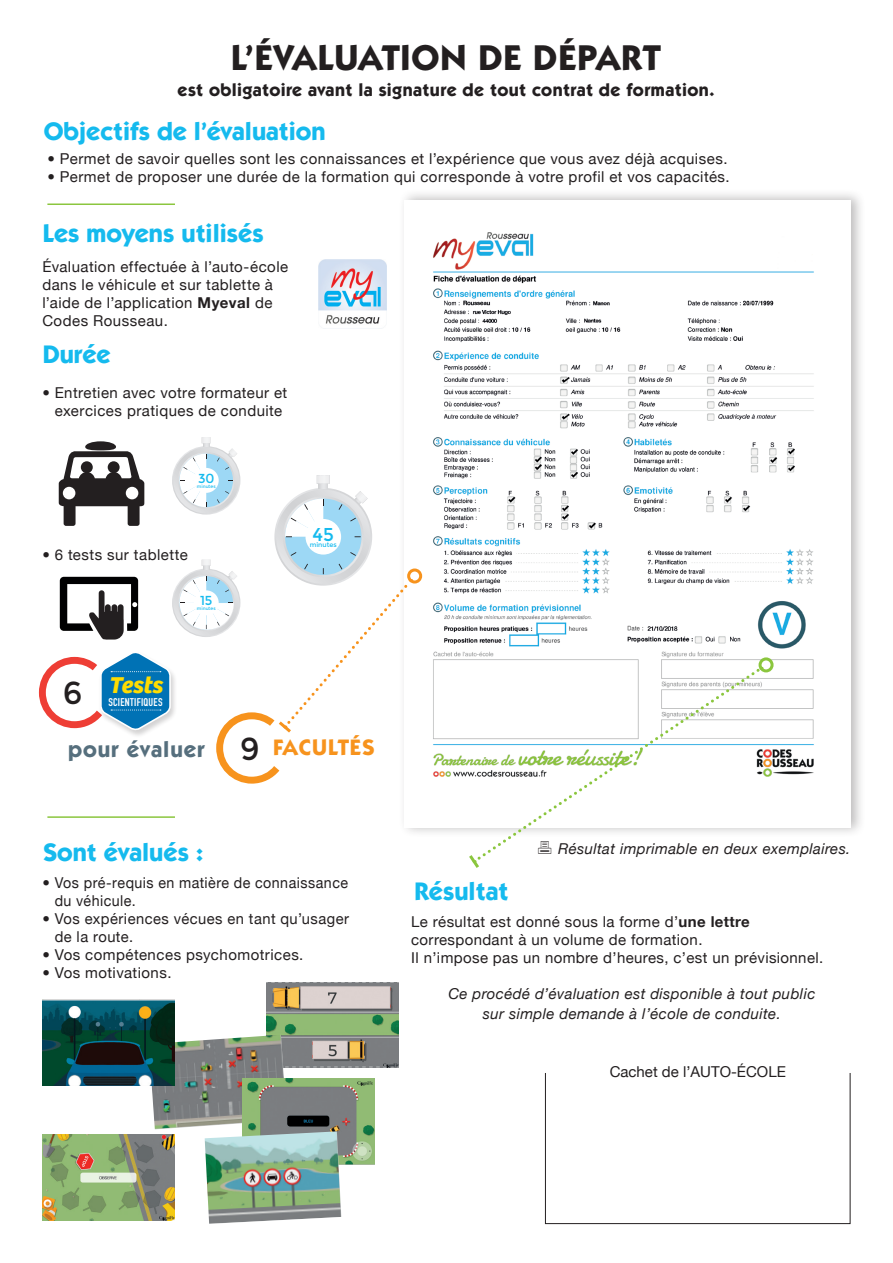
<style>
.page{position:relative;width:893px;height:1263px;background:#fff}
.page>*{position:absolute;margin:0;border:0;box-sizing:border-box;transform-origin:0 0}
.t1{font:700 36px "Itc Kabel";letter-spacing:.025em;color:#231f20}
.t2{font:31.65px "Montserrat";color:#231f20}
.t3{font:700 25.5px "Itc Kabel";color:#15baee}
.t4{font:italic 700 23.7px "Bree";letter-spacing:-.005em;color:#ffdc01}
.Titre_2{font:700 22.5px "Itc Kabel";letter-spacing:.04em;color:#566f7d}
.Titre_2-2{font:700 22.5px "Itc Kabel";letter-spacing:.04em;color:#f7931d}
.t5{font:18.6px "Montserrat";color:#15baee}
.t6{font:700 18px "Itc Kabel";letter-spacing:.02em;color:#231f20}
.texte_courant{font:15px/18px "Helvetica Neue";letter-spacing:.03em;color:#231f20}
.texte_courant-2{font:italic 15px "Helvetica Neue";letter-spacing:.025em;color:#231f20}
.texte_courant-3{font:15px "Helvetica Neue";color:#231f20}
.t7{font:13.05px "Montserrat";color:#15baee}
.t8{font:700 11.1px "DIN Condensed";letter-spacing:.025em;color:#fff}
.t9{font:6.6px "Montserrat";color:#15baee}
.t10{font:4.65px "Montserrat";color:#15baee}
.s1{font-weight:700}
</style>
<div class="page">
<img style="left:267px;top:982px;width:132px;height:86px">
<img style="left:149px;top:1035px;width:138px;height:94px">
<img style="left:43px;top:1000px;width:132px;height:85px">
<img style="left:42px;top:1135px;width:133px;height:85px">
<img style="left:242px;top:1079px;width:133px;height:85px">
<img style="left:205px;top:1131px;width:136px;height:93px">
<img style="left:318px;top:260px;width:69px;height:64px">
<hr style="left:47px;top:203px;width:128px;height:2px;background:#8bc63e">
<hr style="left:47px;top:816px;width:128px;height:2px;background:#8bc63e">
<svg style="left:227px;top:448px;width:10px;height:10px"></svg>
<svg style="left:172px;top:446px;width:68px;height:69px"></svg>
<div style="left:173px;top:447px;width:66px;height:66px;background:#dcdddf;border-radius:33px"></div>
<svg style="left:178px;top:452px;width:57px;height:57px"></svg>
<div style="left:179px;top:454px;width:54px;height:53px;background:#9dd8f5;border-radius:50%"></div>
<svg style="left:202px;top:437px;width:9px;height:10px"></svg>
<svg style="left:217px;top:491px;width:12px;height:12px"></svg>
<svg style="left:179px;top:454px;width:28px;height:53px"></svg>
<div style="left:194px;top:468px;width:25px;height:25px;background:#fff;border-radius:50%"></div>
<svg style="left:355px;top:491px;width:13px;height:13px"></svg>
<svg style="left:274px;top:488px;width:98px;height:98px"></svg>
<div style="left:276px;top:490px;width:94px;height:94px;background:#dddee0;border-radius:47px"></div>
<svg style="left:283px;top:496px;width:81px;height:81px"></svg>
<div style="left:285px;top:499px;width:76px;height:76px;background:#9dd8f5;border-radius:50%"></div>
<svg style="left:317px;top:475px;width:13px;height:13px"></svg>
<svg style="left:285px;top:498px;width:39px;height:39px"></svg>
<div style="left:305px;top:519px;width:36px;height:36px;background:#fff;border-radius:50%"></div>
<div style="left:173px;top:570px;width:66px;height:66px;background:#dbdcde;border-radius:33px"></div>
<div style="left:545px;top:1072px;width:305px;height:152px;border:1px solid #231f20"></div>
<svg style="left:60px;top:577px;width:78px;height:63px"></svg>
<div style="left:98px;top:651px;width:80px;height:87px;background:#231f20;opacity:.2"></div>
<svg style="left:39px;top:651px;width:133px;height:80px"></svg>
<svg style="left:59px;top:441px;width:85px;height:85px"></svg>
<div style="left:398px;top:189px;width:468px;height:649px;background:#231f20;opacity:.3"></div>
<div style="left:404px;top:200px;width:446px;height:628px;background:#fff"></div>
<img style="left:414px;top:232px;width:400px;height:545px">
<div style="left:787px;top:210px;width:49px;height:43px;background:#fff"></div>
<svg style="left:475px;top:666px;width:288px;height:191px"></svg>
<svg style="left:469px;top:852px;width:13px;height:16px"></svg>
<div style="left:759px;top:657px;width:15px;height:15px;border:3px solid #8bc63e;border-radius:50%"></div>
<svg style="left:179px;top:552px;width:234px;height:232px"></svg>
<div style="left:407px;top:568px;width:15px;height:15px;border:3px solid #f7931d;border-radius:50%"></div>
<svg style="left:538px;top:840px;width:13px;height:14px"></svg>
<p class="t1" style="left:231px;top:36px;width:431px">L’ÉVALUATION DE DÉPART</p>
<p class="t6" style="left:178px;top:79px;width:538px">est obligatoire avant la signature de tout contrat de formation.</p>
<p class="t3" style="left:44px;top:115px;width:283px">Objectifs de l’évaluation</p>
<p class="texte_courant" style="left:47px;top:150px;width:682px">• Permet de savoir quelles sont les connaissances et l’expérience que vous avez déjà acquises.</p>
<p class="texte_courant" style="left:47px;top:168px;width:684px">• Permet de proposer une durée de la formation qui corresponde à votre profil et vos capacités.</p>
<p class="t3" style="left:43px;top:218px;width:223px">Les moyens utilisés</p>
<p class="texte_courant" style="left:42px;top:258px;width:247px">Évaluation effectuée à l’auto-école dans le véhicule et sur tablette à l’aide de l’application <span class="s1">Myeval</span> de<br>Codes Rousseau.</p>
<p class="t3" style="left:43px;top:338px;width:70px">Durée</p>
<p class="texte_courant" style="left:42px;top:384px;width:247px;text-align:center">• Entretien avec votre formateur et exercices pratiques de conduite</p>
<p class="t7" style="left:198px;top:471px;width:18px">30</p>
<p class="t10" style="left:197px;top:483px;width:20px">minutes</p>
<p class="texte_courant" style="left:42px;top:546px;width:147px">• 6 tests sur tablette</p>
<p class="t7" style="left:200px;top:593px;width:14px">15</p>
<p class="t10" style="left:197px;top:606px;width:20px">minutes</p>
<p class="t5" style="left:313px;top:523px;width:23px">45</p>
<p class="t9" style="left:310px;top:541px;width:29px">minutes</p>
<p class="t4" style="left:109px;top:671px;width:55px">Tests</p>
<p class="t8" style="left:108px;top:694px;width:56px">SCIENTIFIQUES</p>
<p class="t2" style="left:63px;top:674px;width:21px">6</p>
<p class="Titre_2" style="left:68px;top:736px;width:138px">pour évaluer</p>
<p class="t2" style="left:240px;top:730px;width:21px">9</p>
<p class="Titre_2-2" style="left:273px;top:734px;width:103px">FACULTÉS</p>
<p class="t3" style="left:43px;top:837px;width:162px">Sont évalués :</p>
<p class="texte_courant" style="left:55px;top:874px;width:295px;text-indent:-12px">• Vos pré-requis en matière de connaissance du véhicule.</p>
<p class="texte_courant" style="left:55px;top:910px;width:296px;text-indent:-12px">• Vos expériences vécues en tant qu’usager de la route.</p>
<p class="texte_courant" style="left:42px;top:946px;width:263px">• Vos compétences psychomotrices.</p>
<p class="texte_courant" style="left:42px;top:964px;width:131px">• Vos motivations.</p>
<p class="t3" style="left:415px;top:876px;width:95px">Résultat</p>
<p class="texte_courant-2" style="left:558px;top:839px;width:294px">Résultat imprimable en deux exemplaires.</p>
<p class="texte_courant" style="left:411px;top:913px;width:340px">Le résultat est donné sous la forme d’<span class="s1">une lettre </span>correspondant à un volume de formation.</p>
<p class="texte_courant" style="left:411px;top:949px;width:414px">Il n’impose pas un nombre d’heures, c’est un prévisionnel.</p>
<p class="texte_courant-2" style="left:448px;top:985px;width:368px">Ce procédé d’évaluation est disponible à tout public</p>
<p class="texte_courant-2" style="left:483px;top:1005px;width:299px">sur simple demande à l’école de conduite.</p>
<p class="texte_courant-3" style="left:610px;top:1062px;width:178px">Cachet de l’AUTO-ÉCOLE</p>
</div>
